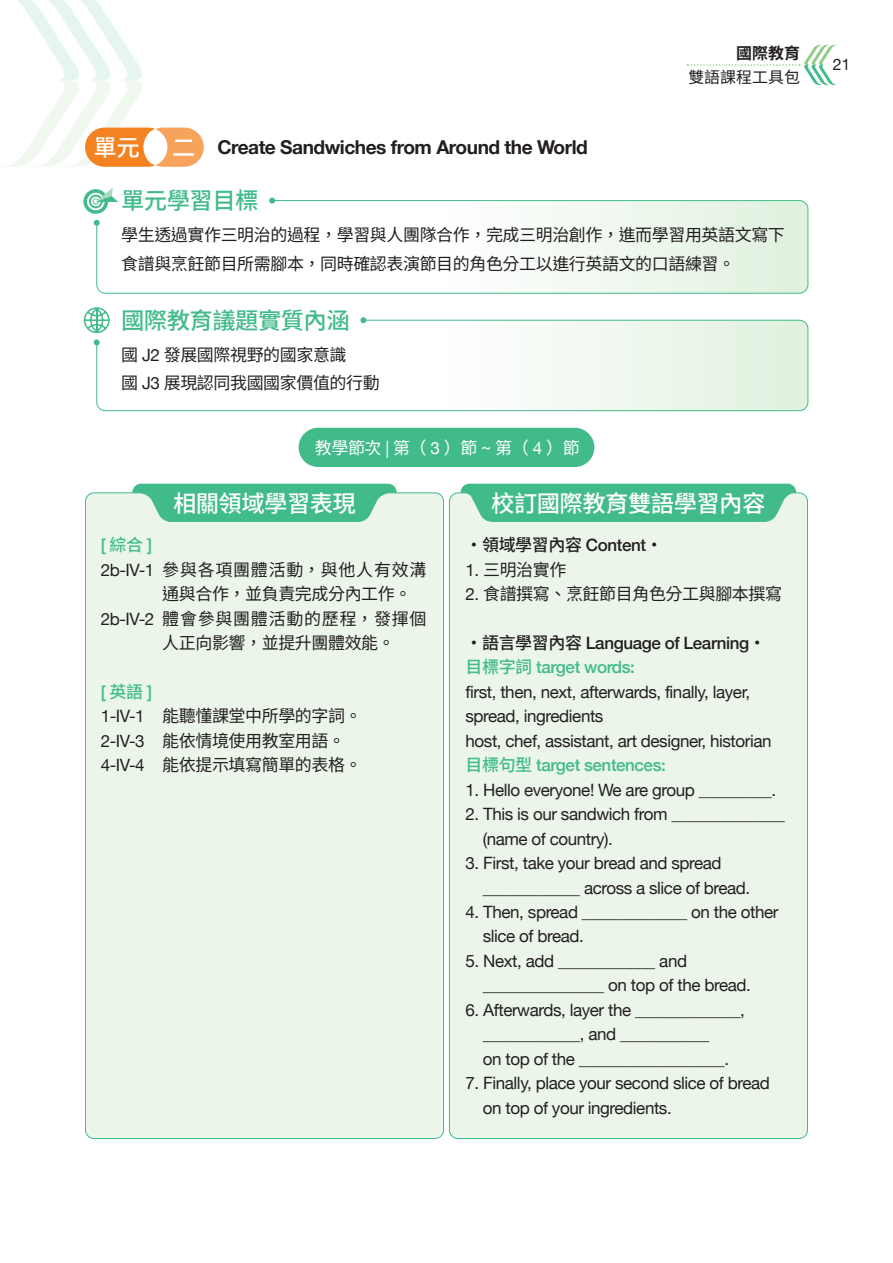
<style>
.page{position:relative;width:893px;height:1263px;background:#fff}
.page>*{position:absolute;margin:0;border:0;box-sizing:border-box;transform-origin:0 0}
.段落樣式1{font:500 23.4px "Noto Sans CJ Ktc";letter-spacing:-.025em;color:#fff}
.段落樣式1-2{font:500 23.4px "Noto Sans CJ Ktc";letter-spacing:-.025em;color:#41bb8a}
.段落樣式1-3{font:700 19.2px "Helvetica Neue";letter-spacing:-.025em;color:#231f20}
.段落樣式1-4{font:16.95px/24.5px "Helvetica Neue";letter-spacing:-.025em;color:#231f20}
.段落樣式1-5{font:16.95px/28.7px "Noto Sans CJ Ktc";letter-spacing:-.025em;color:#231f20}
.段落樣式1-6{font:16.95px/24.5px "Noto Sans CJ Ktc";letter-spacing:.045em;color:#231f20}
.段落樣式1-7{font:500 16.95px "Helvetica Neue";letter-spacing:-.025em;color:#41bb8a}
.段落樣式1-8{font:500 16.95px "Helvetica Neue";letter-spacing:-.025em;color:#231f20}
.段落樣式1-9{font:16.95px "Noto Sans CJ Ktc";color:#fff}
.段落樣式1-10{font:500 16.95px "Noto Sans CJ Ktc";letter-spacing:-.025em;color:#231f20}
.t1{font:15.9px "Noto Sans CJ Ktc";color:#231f20}
.t2{font:700 15.9px "Noto Sans CJ Ktc";color:#231f20}
.t3{font:15.9px "Helvetica Neue";color:#231f20}
.s1{font-family:"Helvetica Neue"}
.s2{font-family:"Noto Sans CJ Ktc"}
</style>
<div class="page">
<svg style="left:687px;top:45px;width:149px;height:40px"></svg>
<svg style="left:96px;top:200px;width:713px;height:94px"></svg>
<svg style="left:96px;top:319px;width:713px;height:92px"></svg>
<svg style="left:5px;top:0;width:199px;height:167px"></svg>
<svg style="left:94px;top:220px;width:6px;height:6px"></svg>
<svg style="left:269px;top:198px;width:6px;height:6px"></svg>
<svg style="left:360px;top:317px;width:6px;height:6px"></svg>
<svg style="left:83px;top:187px;width:35px;height:27px"></svg>
<svg style="left:83px;top:307px;width:27px;height:38px"></svg>
<div style="left:299px;top:428px;width:295px;height:39px;background:#41bb8a;border-radius:20px"></div>
<div style="left:461px;top:484px;width:335px;height:39px;background:#41bb8a;border-radius:9px"></div>
<div style="left:132px;top:484px;width:265px;height:39px;background:#41bb8a;border-radius:9px"></div>
<div style="left:85px;top:492px;width:359px;height:647px;background:#ebf5ea"></div>
<div style="left:449px;top:492px;width:359px;height:647px;background:#ebf5ea"></div>
<p class="段落樣式1" style="left:94px;top:134px;width:48px">單元</p>
<p class="段落樣式1" style="left:172px;top:134px;width:25px">二</p>
<p class="段落樣式1-3" style="left:217px;top:133px;width:372px">Create Sandwiches from Around the World</p>
<p class="段落樣式1-2" style="left:121px;top:188px;width:139px">單元學習目標</p>
<p class="t2" style="left:736px;top:45px;width:65px">國際教育</p>
<p class="t1" style="left:688px;top:68px;width:113px">雙語課程工具包</p>
<p class="段落樣式1-5" style="left:121px;top:221px;width:665px">學生透過實作三明治的過程，學習與人團隊合作，完成三明治創作，進而學習用英語文寫下食譜與烹飪節目所需腳本，同時確認表演節目的角色分工以進行英語文的口語練習。</p>
<p class="段落樣式1-2" style="left:121px;top:307px;width:230px">國際教育議題實質內涵</p>
<p class="段落樣式1-5" style="left:121px;top:341px;width:227px">國 <span class="s1">J2</span> 發展國際視野的國家意識</p>
<p class="段落樣式1-5" style="left:121px;top:369px;width:260px">國 <span class="s1">J3</span> 展現認同我國國家價值的行動</p>
<p class="段落樣式1-9" style="left:315px;top:438px;width:266px">教學節次 <span class="s1">|</span> 第（ <span class="s1">3</span> ）節 <span class="s1">~</span> 第（ <span class="s1">4</span> ）節</p>
<p class="段落樣式1" style="left:173px;top:490px;width:184px">相關領域學習表現</p>
<p class="段落樣式1" style="left:491px;top:490px;width:276px">校訂國際教育雙語學習內容</p>
<p class="段落樣式1-7" style="left:101px;top:531px;width:53px">[<span class="s2">綜合</span>]</p>
<p class="段落樣式1-6" style="left:162px;top:557px;width:266px;text-indent:-62px"><span class="s1">2b-IV-1</span> 參與各項團體活動，與他人有效溝通與合作，並負責完成分內工作。</p>
<p class="段落樣式1-6" style="left:162px;top:606px;width:266px;text-indent:-62px"><span class="s1">2b-IV-2</span> 體會參與團體活動的歷程，發揮個人正向影響，並提升團體效能。</p>
<p class="段落樣式1-7" style="left:101px;top:678px;width:53px">[<span class="s2">英語</span>]</p>
<p class="段落樣式1-5" style="left:101px;top:702px;width:262px"><span class="s1">1-IV-1</span> 能聽懂課堂中所學的字詞。</p>
<p class="段落樣式1-5" style="left:101px;top:727px;width:246px"><span class="s1">2-IV-3</span> 能依情境使用教室用語。</p>
<p class="段落樣式1-5" style="left:101px;top:751px;width:262px"><span class="s1">4-IV-4</span> 能依提示填寫簡單的表格。</p>
<p class="段落樣式1-10" style="left:466px;top:535px;width:199px">・領域學習內容 <span class="s1">Content</span>・</p>
<p class="段落樣式1-5" style="left:466px;top:555px;width:102px"><span class="s1">1.</span> 三明治實作</p>
<p class="段落樣式1-5" style="left:466px;top:580px;width:318px"><span class="s1">2.</span> 食譜撰寫、烹飪節目角色分工與腳本撰寫</p>
<p class="段落樣式1-8" style="left:466px;top:629px;width:302px"><span class="s2">・語言學習內容</span> Language of Learning<span class="s2">・</span></p>
<p class="段落樣式1-7" style="left:466px;top:654px;width:171px"><span class="s2">目標字詞</span> target words:</p>
<p class="段落樣式1-4" style="left:466px;top:681px;width:286px">first, then, next, afterwards, finally, layer, spread, ingredients</p>
<p class="段落樣式1-4" style="left:466px;top:729px;width:307px">host, chef, assistant, art designer, historian</p>
<p class="段落樣式1-7" style="left:466px;top:751px;width:202px"><span class="s2">目標句型</span> target sentences:</p>
<p class="段落樣式1-4" style="left:466px;top:778px;width:312px">1. Hello everyone! We are group _________.</p>
<p class="段落樣式1-4" style="left:466px;top:803px;width:321px">2. This is our sandwich from ______________</p>
<p class="段落樣式1-4" style="left:483px;top:827px;width:132px">(name of country).</p>
<p class="段落樣式1-4" style="left:466px;top:852px;width:258px">3. First, take your bread and spread</p>
<p class="段落樣式1-4" style="left:483px;top:876px;width:269px">____________ across a slice of bread.</p>
<p class="段落樣式1-4" style="left:466px;top:901px;width:315px">4. Then, spread _____________ on the other</p>
<p class="段落樣式1-4" style="left:483px;top:925px;width:103px">slice of bread.</p>
<p class="段落樣式1-4" style="left:466px;top:949px;width:223px">5. Next, add ____________ and</p>
<p class="段落樣式1-4" style="left:483px;top:974px;width:270px">_______________ on top of the bread.</p>
<p class="段落樣式1-4" style="left:466px;top:998px;width:281px">6. Afterwards, layer the _____________,</p>
<p class="段落樣式1-4" style="left:483px;top:1023px;width:228px">____________, and ___________</p>
<p class="段落樣式1-4" style="left:483px;top:1047px;width:248px">on top of the __________________.</p>
<p class="段落樣式1-4" style="left:466px;top:1072px;width:306px">7. Finally, place your second slice of bread</p>
<p class="段落樣式1-4" style="left:483px;top:1096px;width:190px">on top of your ingredients.</p>
<p class="t3" style="left:833px;top:53px;width:19px">21</p>
</div>
